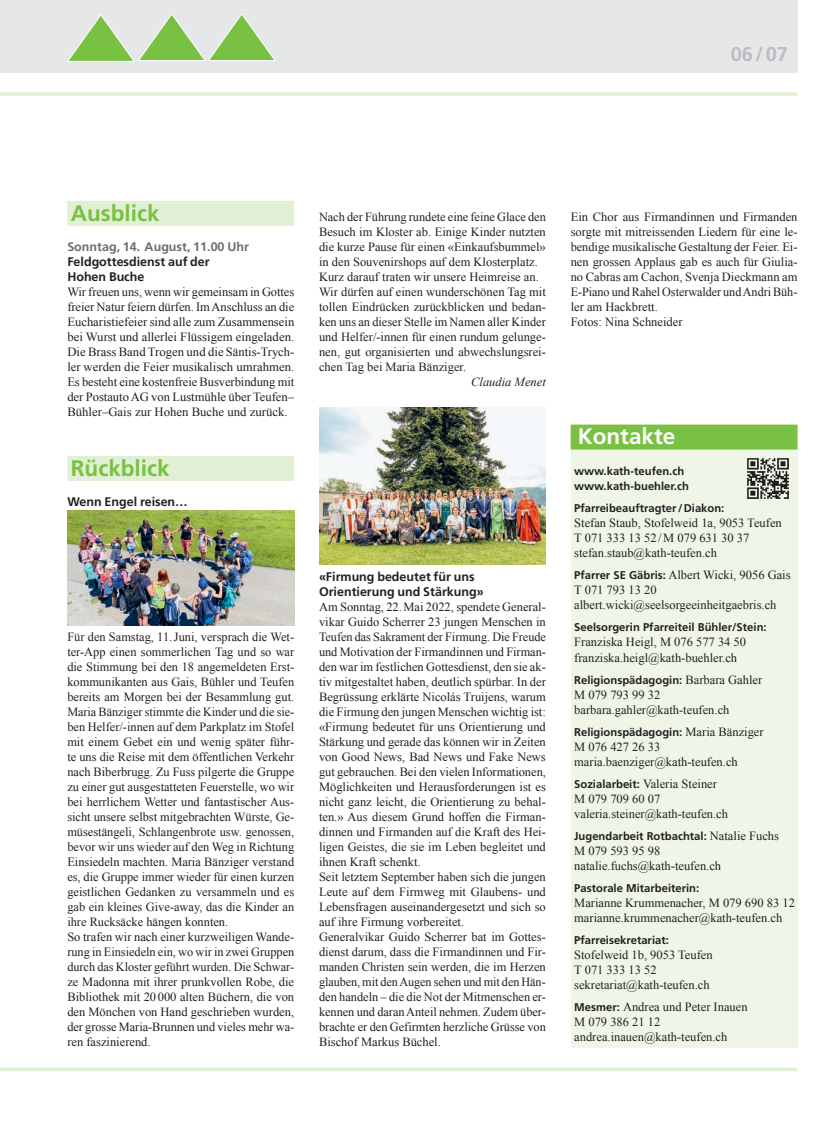
<style>
.page{position:relative;width:833px;height:1134px;background:#fff}
.page>*{position:absolute;margin:0;border:0;box-sizing:border-box;transform-origin:0 0}
.t1{font:700 22.5px "Frutiger LT Std";color:#79c142}
.t2{font:700 22.5px "Frutiger LT Std";color:#fff}
.t3{font:700 20px "Frutiger LT Std";color:#bcbdc0}
.t4{font:12.5px/15px "Times New Roman";color:#231f20}
.t5{font:700 12.5px/15px "Frutiger LT Std";color:#231f20}
.t6{font:700 12.5px "Frutiger LT Std";color:#6c6d70}
.t7{font:italic 12.5px "Times New Roman";color:#231f20}
.t8{font:700 11.25px/15px "Frutiger LT Std";color:#231f20}
.s1{font-family:"Frutiger LT Std";font-weight:700;font-size:11.25px}
.s2{font-family:"Times New Roman";font-weight:400;font-size:12.5px}
</style>
<div class="page">
<div style="left:0;top:0;width:797px;height:73px;background:#e6e7e9"></div>
<hr style="left:0;top:92px;width:797px;height:4px;background:#e1efd4">
<svg style="left:67px;top:14px;width:208px;height:48px"></svg>
<hr style="left:0;top:1068px;width:797px;height:3px;background:#e1efd4">
<div style="left:67px;top:201px;width:227px;height:25px;background:#e1efd4"></div>
<div style="left:67px;top:456px;width:227px;height:25px;background:#e1efd4"></div>
<img style="left:67px;top:510px;width:227px;height:115px">
<img style="left:319px;top:407px;width:227px;height:158px">
<div style="left:570px;top:427px;width:227px;height:621px;background:#eff6e8"></div>
<div style="left:570px;top:425px;width:227px;height:25px;background:#79c142"></div>
<img style="left:748px;top:459px;width:40px;height:40px">
<h2 class="t3" style="left:730px;top:42px;width:59px">06/07</h2>
<h1 class="t1" style="left:71px;top:199px;width:90px">Ausblick</h1>
<p class="t6" style="left:67px;top:239px;width:183px">Sonntag, 14. August, 11.00 Uhr</p>
<p class="t5" style="left:67px;top:254px;width:144px">Feldgottesdienst auf der<br>Hohen Buche</p>
<p class="t4" style="left:67px;top:284px;width:228px;text-align:justify">Wir freuen uns, wenn wir gemeinsam in Gottes freier Natur feiern dürfen. Im Anschluss an die Eucharistiefeier sind alle zum Zusammensein bei Wurst und allerlei Flüssigem eingeladen.<br>Die Brass Band Trogen und die Säntis-Trych&shy;ler werden die Feier musikalisch umrahmen.<br>Es besteht eine kostenfreie Busverbindung mit der Postauto AG von Lustmühle über Teufen– Bühler–Gais zur Hohen Buche und zurück.</p>
<h1 class="t1" style="left:71px;top:454px;width:100px">Rückblick</h1>
<p class="t5" style="left:67px;top:494px;width:122px">Wenn Engel reisen…</p>
<p class="t4" style="left:67px;top:629px;width:228px">Für den Samstag, 11.Juni, versprach die Wet&shy;ter-App einen sommerlichen Tag und so war die Stimmung bei den 18 angemeldeten Erst&shy;kommunikanten aus Gais, Bühler und Teufen bereits am Morgen bei der Besammlung gut.<br>Maria Bänziger stimmte die Kinder und die sie&shy;ben Helfer/-innen auf dem Parkplatz im Stofel mit einem Gebet ein und wenig später führ&shy;te uns die Reise mit dem öffentlichen Verkehr nach Biberbrugg. Zu Fuss pilgerte die Gruppe zu einer gut ausgestatteten Feuerstelle, wo wir bei herrlichem Wetter und fantastischer Aus&shy;sicht unsere selbst mitgebrachten Würste, Ge&shy;müsestängeli, Schlangenbrote usw. genossen, bevor wir uns wieder auf den Weg in Richtung Einsiedeln machten. Maria Bänziger verstand es, die Gruppe immer wieder für einen kurzen geistlichen Gedanken zu versammeln und es gab ein kleines Give-away, das die Kinder an ihre Rucksäcke hängen konnten.<br>So trafen wir nach einer kurzweiligen Wande&shy;rung in Einsiedeln ein, wo wir in zwei Gruppen durch das Kloster geführt wurden. Die Schwar&shy;ze Madonna mit ihrer prunkvollen Robe, die Bibliothek mit 20000 alten Büchern, die von den Mönchen von Hand geschrieben wurden, der grosse Maria-Brunnen und vieles mehr wa&shy;ren faszinierend.</p>
<p class="t4" style="left:319px;top:209px;width:228px">Nach der Führung rundete eine feine Glace den Besuch im Kloster ab. Einige Kinder nutzten die kurze Pause für einen «Einkaufsbummel» in den Souvenirshops auf dem Klosterplatz.<br>Kurz darauf traten wir unsere Heimreise an.<br>Wir dürfen auf einen wunderschönen Tag mit tollen Eindrücken zurückblicken und bedan&shy;ken uns an dieser Stelle im Namen aller Kinder und Helfer/-innen für einen rundum gelunge&shy;nen, gut organisierten und abwechslungsrei&shy;chen Tag bei Maria Bänziger.</p>
<p class="t7" style="left:471px;top:373px;width:76px">Claudia Menet</p>
<p class="t5" style="left:319px;top:569px;width:166px">«Firmung bedeutet für uns<br>Orientierung und Stärkung»</p>
<p class="t4" style="left:319px;top:599px;width:228px">Am Sonntag, 22.Mai 2022, spendete General&shy;vikar Guido Scherrer 23 jungen Menschen in Teufen das Sakrament der Firmung. Die Freude und Motivation der Firmandinnen und Firman&shy;den war im festlichen Gottesdienst, den sie ak&shy;tiv mitgestaltet haben, deutlich spürbar. In der Begrüssung erklärte Nicolás Truijens, warum die Firmung den jungen Menschen wichtig ist: «Firmung bedeutet für uns Orientierung und Stärkung und gerade das können wir in Zeiten von Good News, Bad News und Fake News gut gebrauchen. Bei den vielen Informationen, Möglichkeiten und Herausforderungen ist es nicht ganz leicht, die Orientierung zu behal&shy;ten.» Aus diesem Grund hoffen die Firman&shy;dinnen und Firmanden auf die Kraft des Hei&shy;ligen Geistes, die sie im Leben begleitet und ihnen Kraft schenkt.<br>Seit letztem September haben sich die jungen Leute auf dem Firmweg mit Glaubens- und Lebensfragen auseinandergesetzt und sich so auf ihre Firmung vorbereitet.<br>Generalvikar Guido Scherrer bat im Gottes&shy;dienst darum, dass die Firmandinnen und Fir&shy;manden Christen sein werden, die im Herzen glauben, mit den Augen sehen und mit den Hän&shy;den handeln – die die Not der Mitmenschen er&shy;kennen und daran Anteil nehmen. Zudem über&shy;brachte er den Gefirmten herzliche Grüsse von Bischof Markus Büchel.</p>
<p class="t4" style="left:570px;top:209px;width:228px">Ein Chor aus Firmandinnen und Firmanden sorgte mit mitreissenden Liedern für eine le&shy;bendige musikalische Gestaltung der Feier. Ei&shy;nen grossen Applaus gab es auch für Giulia&shy;no Cabras am Cachon, Svenja Dieckmann am E-Piano und Rahel Osterwalder und Andri Büh&shy;ler am Hackbrett.<br>Fotos: Nina Schneider</p>
<h1 class="t2" style="left:578px;top:423px;width:99px">Kontakte</h1>
<p class="t8" style="left:574px;top:464px;width:116px">www.kath-teufen.ch www.kath-buehler.ch</p>
<p class="t8" style="left:574px;top:501px;width:152px">Pfarreibeauftragter/Diakon:</p>
<p class="t4" style="left:574px;top:515px;width:209px">Stefan Staub, Stofelweid 1a, 9053 Teufen<br>T 071 333 13 52 /M 079 631 30 37 stefan.staub@kath-teufen.ch</p>
<p class="t4" style="left:574px;top:567px;width:218px"><span class="s1">Pfarrer SE Gäbris:</span> Albert Wicki, 9056 Gais<br>T 071 793 13 20 albert.wicki@seelsorgeeinheitgaebris.ch</p>
<p class="t8" style="left:574px;top:620px;width:194px">Seelsorgerin Pfarreiteil Bühler/Stein:</p>
<p class="t4" style="left:574px;top:635px;width:173px">Franziska Heigl, M 076 577 34 50 franziska.heigl@kath-buehler.ch</p>
<p class="t8" style="left:574px;top:672px;width:189px">Religionspädagogin: <span class="s2">Barbara Gahler</span></p>
<p class="t4" style="left:574px;top:687px;width:157px">M 079 793 99 32 barbara.gahler@kath-teufen.ch</p>
<p class="t8" style="left:574px;top:724px;width:191px">Religionspädagogin: <span class="s2">Maria Bänziger</span></p>
<p class="t4" style="left:574px;top:739px;width:165px">M 076 427 26 33 maria.baenziger@kath-teufen.ch</p>
<p class="t4" style="left:574px;top:776px;width:155px"><span class="s1">Sozialarbeit:</span> Valeria Steiner<br>M 079 709 60 07 valeria.steiner@kath-teufen.ch</p>
<p class="t8" style="left:574px;top:828px;width:206px">Jugendarbeit Rotbachtal: <span class="s2">Natalie Fuchs</span></p>
<p class="t4" style="left:574px;top:843px;width:148px">M 079 593 95 98 natalie.fuchs@kath-teufen.ch</p>
<p class="t8" style="left:574px;top:880px;width:127px">Pastorale Mitarbeiterin:</p>
<p class="t4" style="left:574px;top:895px;width:222px">Marianne Krummenacher, M 079 690 83 12 marianne.krummenacher@kath-teufen.ch</p>
<p class="t8" style="left:574px;top:933px;width:96px">Pfarreisekretariat:</p>
<p class="t4" style="left:574px;top:947px;width:140px">Stofelweid 1b, 9053 Teufen<br>T 071 333 13 52 sekretariat@kath-teufen.ch</p>
<p class="t4" style="left:574px;top:999px;width:175px"><span class="s1">Mesmer:</span> Andrea und Peter Inauen<br>M 079 386 21 12 andrea.inauen@kath-teufen.ch</p>
</div>
